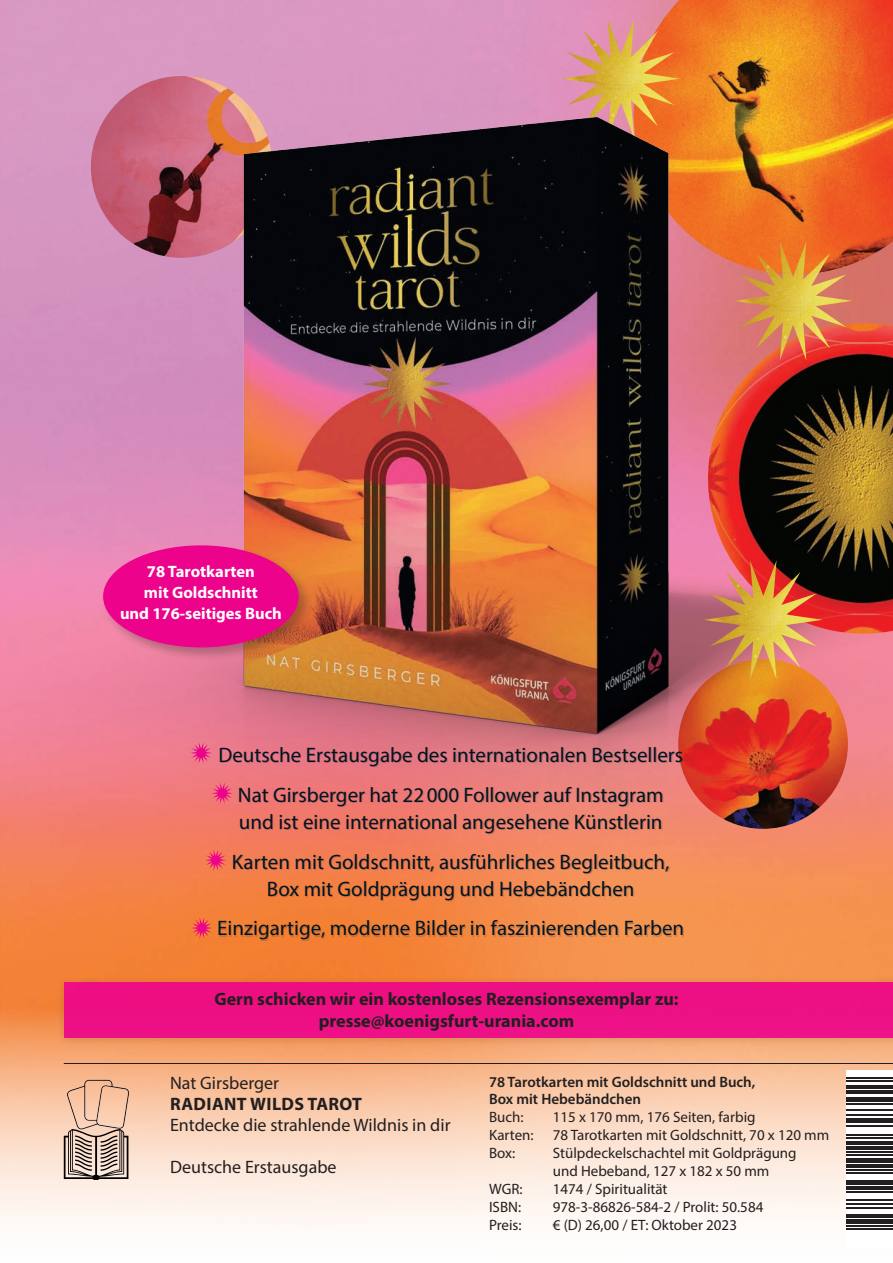
<style>
.page{position:relative;width:893px;height:1263px;background:#fff}
.page>*{position:absolute;margin:0;border:0;box-sizing:border-box;transform-origin:0 0}
.t1{font:21px/39.8px "Myriad Pro";color:#001522;text-align:center}
.t2{font:700 18px/21.6px "Myriad Pro";color:#231f20;text-align:center}
.t3{font:18px "Myriad Pro";color:#231f20}
.t4{font:700 18px "Myriad Pro";letter-spacing:.02em;color:#231f20}
.t5{font:700 16.5px/21px "Myriad Pro";color:#fff;text-align:center}
.t6{font:15px/18px "Myriad Pro";color:#231f20}
.t7{font:600 15px/16.5px "Myriad Pro";color:#231f20}
</style>
<div class="page">
<img style="left:0;top:0;width:893px;height:1230px">
<img style="left:64px;top:1076px;width:70px;height:57px">
<svg style="left:64px;top:1129px;width:64px;height:50px;background:#a39286"></svg>
<hr style="left:64px;top:1063px;width:829px;height:1px;background:#231f20">
<svg style="left:191px;top:926px;width:22px;height:13px"></svg>
<img style="left:634px;top:0;width:259px;height:13px">
<img style="left:0;top:13px;width:893px;height:913px">
<div style="left:101px;top:543px;width:212px;height:119px;background:#231f20;opacity:.3"></div>
<div style="left:103px;top:545px;width:196px;height:102px;background:#ed028c;border-radius:50%"></div>
<img style="left:708px;top:323px;width:185px;height:311px">
<img style="left:704px;top:560px;width:119px;height:119px">
<div style="left:220px;top:748px;width:464px;height:193px;background:#231f20;opacity:.2"></div>
<img style="left:733px;top:241px;width:120px;height:119px">
<div style="left:847px;top:1070px;width:46px;height:178px;background:#fff"></div>
<hr style="left:847px;top:1228px;width:46px;height:2px;background:#231f20">
<hr style="left:847px;top:1225px;width:46px;height:2px;background:#231f20">
<div style="left:847px;top:1219px;width:46px;height:5px;background:#231f20"></div>
<hr style="left:847px;top:1214px;width:46px;height:3px;background:#231f20">
<hr style="left:847px;top:1208px;width:46px;height:1px;background:#231f20">
<hr style="left:847px;top:1203px;width:46px;height:1px;background:#231f20">
<hr style="left:847px;top:1199px;width:46px;height:2px;background:#231f20">
<hr style="left:847px;top:1191px;width:46px;height:2px;background:#231f20">
<hr style="left:847px;top:1187px;width:46px;height:3px;background:#231f20">
<div style="left:847px;top:1180px;width:46px;height:5px;background:#231f20"></div>
<hr style="left:847px;top:1172px;width:46px;height:2px;background:#231f20">
<hr style="left:847px;top:1169px;width:46px;height:2px;background:#231f20">
<hr style="left:847px;top:1164px;width:46px;height:3px;background:#231f20">
<div style="left:847px;top:1158px;width:46px;height:5px;background:#231f20"></div>
<hr style="left:847px;top:1154px;width:46px;height:2px;background:#231f20">
<hr style="left:847px;top:1151px;width:46px;height:2px;background:#231f20">
<hr style="left:847px;top:1146px;width:46px;height:4px;background:#231f20">
<hr style="left:847px;top:1141px;width:46px;height:4px;background:#231f20">
<hr style="left:847px;top:1137px;width:46px;height:1px;background:#231f20">
<hr style="left:847px;top:1134px;width:46px;height:1px;background:#231f20">
<hr style="left:847px;top:1126px;width:46px;height:1px;background:#231f20">
<div style="left:847px;top:1117px;width:46px;height:5px;background:#231f20"></div>
<hr style="left:847px;top:1114px;width:46px;height:2px;background:#231f20">
<hr style="left:847px;top:1110px;width:46px;height:1px;background:#231f20">
<hr style="left:847px;top:1103px;width:46px;height:2px;background:#231f20">
<hr style="left:847px;top:1097px;width:46px;height:4px;background:#231f20">
<hr style="left:847px;top:1090px;width:46px;height:3px;background:#231f20">
<hr style="left:847px;top:1085px;width:46px;height:4px;background:#231f20">
<hr style="left:847px;top:1080px;width:46px;height:2px;background:#231f20">
<hr style="left:847px;top:1077px;width:46px;height:2px;background:#231f20">
<div style="left:56px;top:975px;width:837px;height:72px;background:#231f20;opacity:.2"></div>
<div style="left:64px;top:982px;width:829px;height:55px;background:#ed1085"></div>
<p class="t5" style="left:120px;top:561px;width:163px">78 Tarotkarten<br>mit Goldschnitt<br>und 176-seitiges Buch</p>
<p class="t1" style="left:218px;top:735px;width:466px">Deutsche Erstausgabe des internationalen Bestsellers<br>Nat Girsberger hat 22000 Follower auf Instagram</p>
<p class="t1" style="left:232px;top:801px;width:439px">und ist eine international angesehene Künstlerin<br>Karten mit Goldschnitt, ausführliches Begleitbuch,</p>
<p class="t1" style="left:217px;top:868px;width:468px">Box mit Goldprägung und Hebebändchen<br>Einzigartige, moderne Bilder in faszinierenden Farben</p>
<p class="t2" style="left:214px;top:988px;width:466px">Gern schicken wir ein kostenloses Rezensionsexemplar zu: presse@koenigsfurt-urania.com</p>
<p class="t3" style="left:170px;top:1072px;width:111px">Nat Girsberger</p>
<p class="t4" style="left:170px;top:1092px;width:193px">RADIANT WILDS TAROT</p>
<p class="t3" style="left:170px;top:1114px;width:282px">Entdecke die strahlende Wildnis in dir</p>
<p class="t3" style="left:170px;top:1156px;width:168px">Deutsche Erstausgabe</p>
<p class="t7" style="left:489px;top:1073px;width:268px">78 Tarotkarten mit Goldschnitt und Buch,<br>Box mit Hebebändchen</p>
<p class="t6" style="left:489px;top:1107px;width:36px">Buch:</p>
<p class="t6" style="left:553px;top:1107px;width:204px">115 x 170 mm, 176 Seiten, farbig</p>
<p class="t6" style="left:489px;top:1125px;width:46px">Karten:</p>
<p class="t6" style="left:553px;top:1125px;width:278px">78 Tarotkarten mit Goldschnitt, 70 x 120 mm</p>
<p class="t6" style="left:489px;top:1143px;width:28px">Box:</p>
<p class="t6" style="left:553px;top:1143px;width:245px">Stülpdeckelschachtel mit Goldprägung und Hebeband, 127 x 182 x 50 mm</p>
<p class="t6" style="left:489px;top:1179px;width:35px">WGR:</p>
<p class="t6" style="left:553px;top:1179px;width:116px">1474 / Spiritualität</p>
<p class="t6" style="left:489px;top:1197px;width:34px">ISBN:</p>
<p class="t6" style="left:553px;top:1197px;width:212px">978-3-86826-584-2 / Prolit: 50.584</p>
<p class="t6" style="left:489px;top:1215px;width:34px">Preis:</p>
<p class="t6" style="left:553px;top:1215px;width:186px">€ (D) 26,00 / ET: Oktober 2023</p>
</div>
